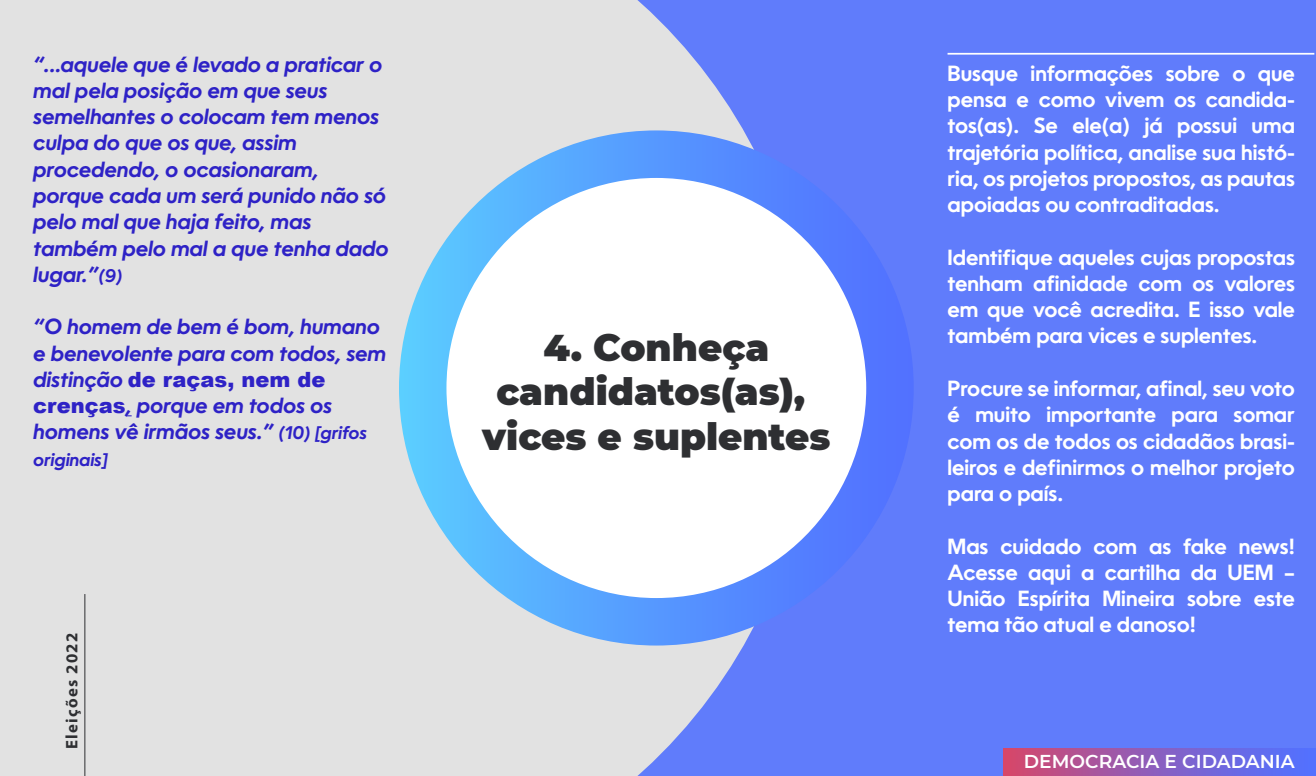
<style>
.page{position:relative;width:1316px;height:776px;background:#fff}
.page>*{position:absolute;margin:0;border:0;box-sizing:border-box;transform-origin:0 0}
.t1{font:900 37.27px/44.6px "Montserrat";color:#2e2f32;text-align:center}
.t2{font:600 21px/26.2px "Oceanwide";color:#fff;text-align:justify}
.t3{font:italic 600 21px/26.2px "Oceanwide";color:#2e22c6}
.t4{font:900 21px "Arial";color:#2e22c6}
.t5{font:600 18.55px "Montserrat";color:#fff}
.t6{font:italic 600 17.5px "Oceanwide";color:#2e22c6}
.t7{font:700 16.8px "Myriad Pro";letter-spacing:.075em;color:#2e2f32}
.s1{font-size:17.5px}
.s2{font-family:"Oceanwide";font-weight:600;font-style:italic}
.s3{font-family:"Arial";font-weight:900;font-style:normal}
</style>
<div class="page">
<div style="left:0;top:0;width:1316px;height:775px;background:#607cfb"></div>
<div style="left:0;top:0;width:743px;height:775px;background:#e2e2e2"></div>
<hr style="left:947px;top:53px;width:367px;height:2px;background:#fff">
<div style="left:399px;top:130px;width:515px;height:515px;background:linear-gradient(to right,#5bcbff,#526bff);border-radius:257px"></div>
<div style="left:446px;top:178px;width:420px;height:420px;background:#fff;border-radius:50%"></div>
<div style="left:1003px;top:747px;width:313px;height:28px;background:linear-gradient(to right,#d2486e,#4874ff)"></div>
<hr style="left:85px;top:594px;width:1px;height:181px;background:#2e2f32">
<p class="t3" style="left:33px;top:50px;width:357px">“...aquele que é levado a praticar o mal pela posição em que seus semelhantes o colocam tem menos culpa do que os que, assim procedendo, o ocasionaram, porque cada um será punido não só pelo mal que haja feito, mas também pelo mal a que tenha dado lugar.”<span class="s1">(9)</span></p>
<p class="t3" style="left:33px;top:312px;width:354px">“O homem de bem é bom, humano e benevolente para com todos, sem</p>
<p class="t4" style="left:33px;top:364px;width:294px"><span class="s2">distinção</span> de raças, nem de</p>
<p class="t3" style="left:33px;top:391px;width:335px"><span class="s3">crenças</span>, porque em todos os homens vê irmãos seus.” <span class="s1">(10) [grifos</span></p>
<p class="t6" style="left:33px;top:446px;width:76px">originais]</p>
<p class="t7" style="left:61px;top:748px;width:117px;rotate:-90deg">Eleições 2022</p>
<h1 class="t1" style="left:482px;top:323px;width:350px">4. Conheça candidatos(as), vices e suplentes</h1>
<p class="t2" style="left:947px;top:59px;width:349px">Busque informações sobre o que pensa e como vivem os candida&shy;tos(as). Se ele(a) já possui uma trajetória política, analise sua histó&shy;ria, os projetos propostos, as pautas apoiadas ou contraditadas.</p>
<p class="t2" style="left:947px;top:242px;width:349px">Identifique aqueles cujas propostas tenham afinidade com os valores em que você acredita. E isso vale também para vices e suplentes.</p>
<p class="t2" style="left:947px;top:374px;width:349px">Procure se informar, afinal, seu voto é muito importante para somar com os de todos os cidadãos brasi&shy;leiros e definirmos o melhor projeto para o país.</p>
<p class="t2" style="left:947px;top:531px;width:349px">Mas cuidado com as fake news!<br>Acesse aqui a cartilha da UEM – União Espírita Mineira sobre este tema tão atual e danoso!</p>
<p class="t5" style="left:1024px;top:748px;width:272px">DEMOCRACIA E CIDADANIA</p>
</div>
